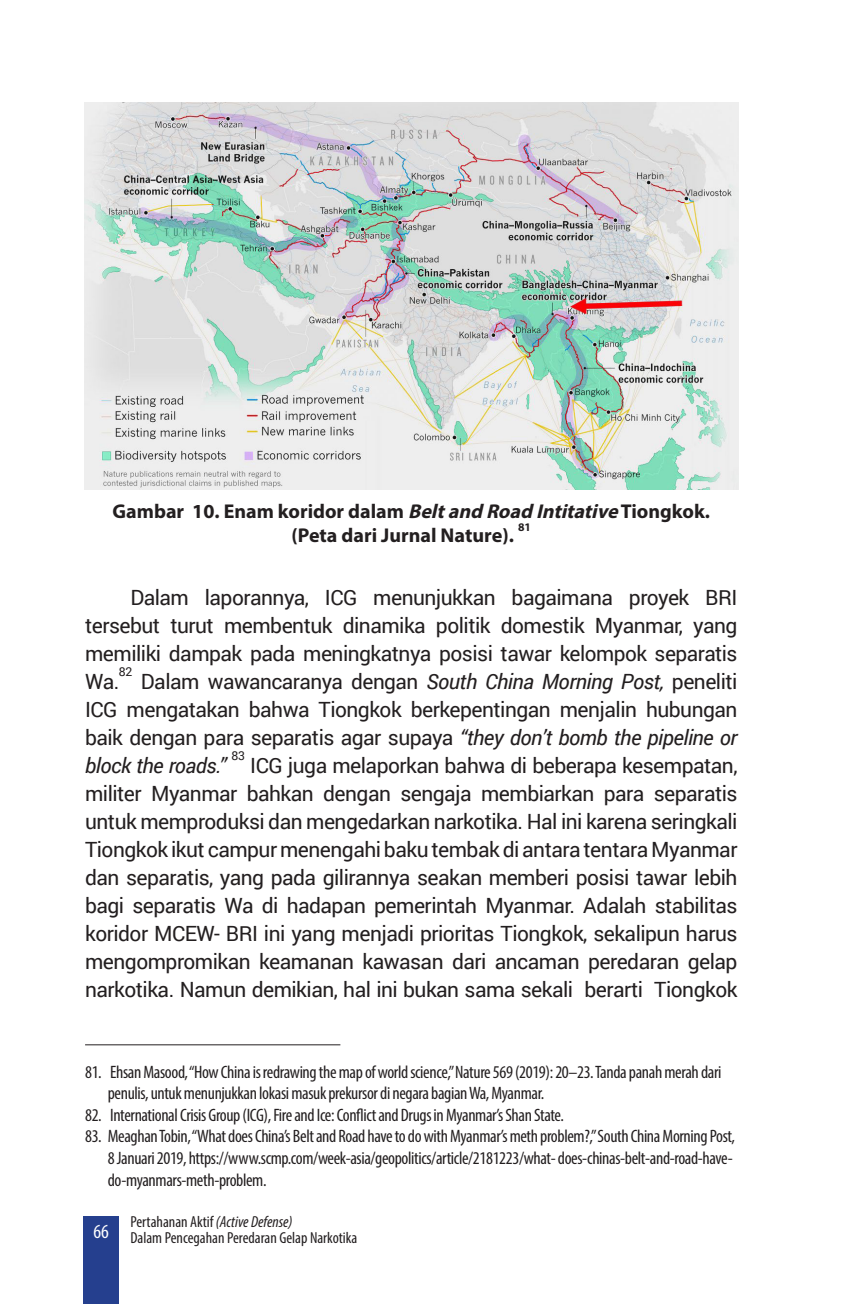
<style>
.page{position:relative;width:851px;height:1304px;background:#fff}
.page>*{position:absolute;margin:0;border:0;box-sizing:border-box;transform-origin:0 0}
.t1{font:21px/28px "Roboto";letter-spacing:-.025em;color:#231f20;text-align:justify}
.teks_sub{font:700 20px "Myriad Pro";color:#231f20}
.t2{font:condensed 20px "Myriad Pro";color:#fff}
.t3{font:condensed 18px/21.6px "Myriad Pro";letter-spacing:-.02em;color:#231f20}
.t4{font:condensed 16px/16px "Myriad Pro";color:#231f20}
.t5{font:12.2px "Roboto";color:#231f20}
.teks_sub-2{font:700 11.6px "Myriad Pro";color:#231f20}
.s1{font-style:italic}
</style>
<div class="page">
<div style="left:83px;top:1216px;width:36px;height:28px;background:#253f8e"></div>
<div style="left:83px;top:1242px;width:36px;height:62px;background:#253f8e"></div>
<img style="left:84px;top:102px;width:654px;height:387px">
<hr style="left:85px;top:1044px;width:255px;height:1px;background:#231f20">
<p class="teks_sub" style="left:112px;top:498px;width:599px">Gambar 10. Enam koridor dalam <span class="s1">Beltand Road Intitative</span>Tiongkok.</p>
<p class="teks_sub" style="left:291px;top:522px;width:224px">(Peta dari Jurnal Nature).</p>
<p class="teks_sub-2" style="left:518px;top:520px;width:14px">81</p>
<p class="t1" style="left:85px;top:582px;width:653px;text-indent:45px">Dalam laporannya, ICG menunjukkan bagaimana proyek BRI tersebut turut membentuk dinamika politik domestik Myanmar, yang memiliki dampak pada meningkatnya posisi tawar kelompok separatis Wa.</p>
<p class="t5" style="left:119px;top:663px;width:15px">82</p>
<p class="t1" style="left:85px;top:666px;width:653px;text-indent:56px">Dalam wawancaranya dengan <span class="s1">South China Morning Post,</span> peneliti ICG mengatakan bahwa Tiongkok berkepentingan menjalin hubungan baik dengan para separatis agar supaya <span class="s1">“they don’t bomb the pipeline or block the roads.”</span></p>
<p class="t5" style="left:231px;top:747px;width:15px">83</p>
<p class="t1" style="left:85px;top:750px;width:653px;text-indent:165px">ICG juga melaporkan bahwa di beberapa kesempatan, militer Myanmar bahkan dengan sengaja membiarkan para separatis untuk memproduksi dan mengedarkan narkotika. Hal ini karena seringkali Tiongkok ikut campur menengahi baku tembak di antara tentara Myanmar dan separatis, yang pada gilirannya seakan memberi posisi tawar lebih bagi separatis Wa di hadapan pemerintah Myanmar. Adalah stabilitas koridor MCEW- BRI ini yang menjadi prioritas Tiongkok, sekalipun harus mengompromikan keamanan kawasan dari ancaman peredaran gelap narkotika. Namun demikian, hal ini bukan sama sekali berarti Tiongkok</p>
<p class="t3" style="left:108px;top:1061px;width:615px;text-indent:-23px">81. Ehsan Masood, “How China is redrawing the map of world science,” Nature 569 (2019): 20–23. Tanda panah merah dari penulis, untuk menunjukkan lokasi masuk prekursor di negara bagian Wa, Myanmar.</p>
<p class="t3" style="left:85px;top:1104px;width:480px">82. International Crisis Group (ICG), Fire and Ice: Conflict and Drugs in Myanmar’s Shan State.</p>
<p class="t3" style="left:108px;top:1125px;width:628px;text-indent:-23px">83. Meaghan Tobin, “What does China’s Belt and Road have to do with Myanmar’s meth problem?,” South China Morning Post,<br>8 Januari 2019, https://www.scmp.com/week-asia/geopolitics/article/2181223/what- does-chinas-belt-and-road-have&shy;do-myanmars-meth-problem.</p>
<p class="t2" style="left:93px;top:1219px;width:17px">66</p>
<p class="t4" style="left:130px;top:1214px;width:228px">Pertahanan Aktif <span class="s1">(Active Defense)<br></span>Dalam Pencegahan Peredaran Gelap Narkotika</p>
</div>
